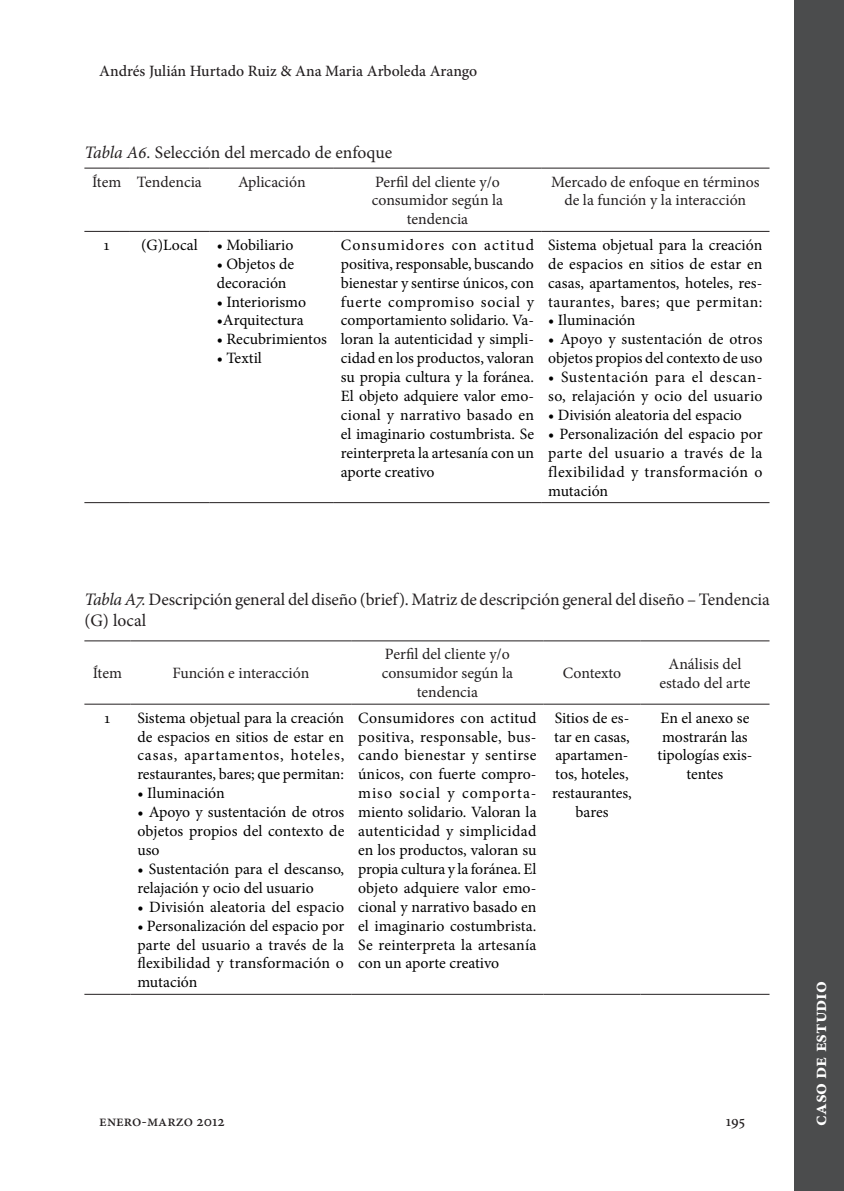
<style>
.page{position:relative;width:844px;height:1191px;background:#fff}
.page>*{position:absolute;margin:0;border:0;box-sizing:border-box;transform-origin:0 0}
.t1{font:700 19.25px "Minion Pro";color:#fff}
.t2{font:17.5px/21px "Minion Pro";letter-spacing:-.01em;color:#231f20}
.t3{font:15.75px/18.9px "Minion Pro";color:#000;text-align:justify}
.t4{font:15.75px/18.9px "Minion Pro";color:#231f20;text-align:center}
.t5{font:500 15.75px "Minion Pro";color:#231f20}
.t6{font:15.75px/18.9px "Minion Pro";letter-spacing:.04em;color:#000}
.s1{font-style:italic}
</style>
<div class="page">
<div style="left:794px;top:0;width:49px;height:1191px;background:#4b4c4d"></div>
<hr style="left:84px;top:168px;width:45px;height:1px;background:#231f20">
<hr style="left:129px;top:168px;width:81px;height:1px;background:#231f20">
<hr style="left:210px;top:168px;width:124px;height:1px;background:#231f20">
<hr style="left:334px;top:168px;width:207px;height:1px;background:#231f20">
<hr style="left:541px;top:168px;width:228px;height:1px;background:#231f20">
<hr style="left:84px;top:231px;width:45px;height:1px;background:#231f20">
<hr style="left:129px;top:231px;width:81px;height:1px;background:#231f20">
<hr style="left:210px;top:231px;width:124px;height:1px;background:#231f20">
<hr style="left:334px;top:231px;width:207px;height:1px;background:#231f20">
<hr style="left:541px;top:231px;width:228px;height:1px;background:#231f20">
<hr style="left:84px;top:502px;width:45px;height:1px;background:#231f20">
<hr style="left:129px;top:502px;width:81px;height:1px;background:#231f20">
<hr style="left:210px;top:502px;width:124px;height:1px;background:#231f20">
<hr style="left:334px;top:502px;width:207px;height:1px;background:#231f20">
<hr style="left:541px;top:502px;width:228px;height:1px;background:#231f20">
<svg style="left:84px;top:641px;width:685px;height:353px"></svg>
<hr style="left:84px;top:640px;width:46px;height:1px;background:#231f20">
<hr style="left:130px;top:640px;width:221px;height:1px;background:#231f20">
<hr style="left:351px;top:640px;width:192px;height:1px;background:#231f20">
<hr style="left:543px;top:640px;width:97px;height:1px;background:#231f20">
<hr style="left:640px;top:640px;width:129px;height:1px;background:#231f20">
<hr style="left:84px;top:703px;width:46px;height:1px;background:#231f20">
<hr style="left:130px;top:703px;width:221px;height:1px;background:#231f20">
<hr style="left:351px;top:703px;width:192px;height:1px;background:#231f20">
<hr style="left:543px;top:703px;width:97px;height:1px;background:#231f20">
<hr style="left:640px;top:703px;width:129px;height:1px;background:#231f20">
<hr style="left:84px;top:994px;width:46px;height:1px;background:#231f20">
<hr style="left:130px;top:994px;width:221px;height:1px;background:#231f20">
<hr style="left:351px;top:994px;width:192px;height:1px;background:#231f20">
<hr style="left:543px;top:994px;width:97px;height:1px;background:#231f20">
<hr style="left:640px;top:994px;width:129px;height:1px;background:#231f20">
<p class="t5" style="left:99px;top:60px;width:379px">Andrés Julián Hurtado Ruiz &amp; Ana Maria Arboleda Arango</p>
<p class="t2" style="left:84px;top:142px;width:309px"><span class="s1">Tabla A6.</span> Selección del mercado de enfoque</p>
<p class="t4" style="left:92px;top:172px;width:111px">Ítem Tendencia</p>
<p class="t4" style="left:238px;top:172px;width:69px">Aplicación</p>
<p class="t4" style="left:372px;top:172px;width:133px">Perfil del cliente y/o consumidor según la tendencia</p>
<p class="t4" style="left:551px;top:172px;width:210px">Mercado de enfoque en términos de la función y la interacción</p>
<p class="t3" style="left:103px;top:235px;width:9px">1</p>
<p class="t3" style="left:141px;top:235px;width:154px">(G)Local • Mobiliario</p>
<p class="t3" style="left:217px;top:254px;width:79px">• Objetos de decoración</p>
<p class="t3" style="left:217px;top:292px;width:91px">• Interiorismo</p>
<p class="t3" style="left:217px;top:311px;width:88px">•Arquitectura</p>
<p class="t3" style="left:217px;top:330px;width:112px">• Recubrimientos</p>
<p class="t3" style="left:217px;top:349px;width:47px">• Textil</p>
<p class="t3" style="left:341px;top:235px;width:195px">Consumidores con actitud positiva, responsable, buscando bienestar y sentirse únicos, con fuerte compromiso social y comportamiento solidario. Va&shy;loran la autenticidad y simpli&shy;cidad en los productos, valoran su propia cultura y la foránea.<br>El objeto adquiere valor emo&shy;cional y narrativo basado en el imaginario costumbrista. Se reinterpreta la artesanía con un aporte creativo</p>
<p class="t3" style="left:548px;top:235px;width:216px">Sistema objetual para la creación de espacios en sitios de estar en casas, apartamentos, hoteles, res&shy;taurantes, bares; que permitan:</p>
<p class="t3" style="left:548px;top:311px;width:89px">• Iluminación</p>
<p class="t3" style="left:548px;top:330px;width:216px">• Apoyo y sustentación de otros objetos propios del contexto de uso</p>
<p class="t6" style="left:548px;top:368px;width:216px">• Sustentación para el descan&shy;so, relajación y ocio del usuario</p>
<p class="t3" style="left:548px;top:405px;width:195px">• División aleatoria del espacio</p>
<p class="t3" style="left:548px;top:424px;width:216px">• Personalización del espacio por parte del usuario a través de la flexibilidad y transformación o mutación</p>
<p class="t2" style="left:84px;top:589px;width:686px"><span class="s1">Tabla A7.</span> Descripción general del diseño (brief). Matriz de descripción general del diseño – Tendencia (G) local</p>
<p class="t4" style="left:93px;top:664px;width:31px">Ítem</p>
<p class="t4" style="left:172px;top:664px;width:138px">Función e interacción</p>
<p class="t3" style="left:104px;top:708px;width:9px">1</p>
<p class="t3" style="left:137px;top:708px;width:208px">Sistema objetual para la creación de espacios en sitios de estar en casas, apartamentos, hoteles, restaurantes, bares; que permitan:</p>
<p class="t3" style="left:137px;top:784px;width:89px">• Iluminación</p>
<p class="t3" style="left:137px;top:802px;width:208px">• Apoyo y sustentación de otros objetos propios del contexto de uso</p>
<p class="t3" style="left:137px;top:859px;width:208px">• Sustentación para el descanso, relajación y ocio del usuario</p>
<p class="t3" style="left:137px;top:897px;width:208px">• División aleatoria del espacio</p>
<p class="t3" style="left:137px;top:916px;width:208px">• Personalización del espacio por parte del usuario a través de la flexibilidad y transformación o mutación</p>
<p class="t4" style="left:381px;top:645px;width:133px">Perfil del cliente y/o consumidor según la tendencia</p>
<p class="t4" style="left:562px;top:664px;width:60px">Contexto</p>
<p class="t4" style="left:659px;top:654px;width:92px">Análisis del estado del arte</p>
<p class="t3" style="left:358px;top:708px;width:180px">Consumidores con actitud positiva, responsable, bus&shy;cando bienestar y sentirse únicos, con fuerte compro&shy;miso social y comporta&shy;miento solidario. Valoran la autenticidad y simplicidad en los productos, valoran su propia cultura y la foránea. El objeto adquiere valor emo&shy;cional y narrativo basado en el imaginario costumbrista.<br>Se reinterpreta la artesanía con un aporte creativo</p>
<p class="t3" style="left:552px;top:708px;width:81px;text-align:center">Sitios de es&shy;tar en casas, apartamen&shy;tos, hoteles, restaurantes, bares</p>
<p class="t3" style="left:657px;top:708px;width:96px;text-align:center">En el anexo se mostrarán las tipologías exis&shy;tentes</p>
<p class="t5" style="left:99px;top:1109px;width:127px">enero-marzo 2012</p>
<p class="t5" style="left:725px;top:1109px;width:21px">195</p>
<p class="t1" style="left:806px;top:1125px;width:146px;rotate:-90deg">caso de estudio</p>
</div>
